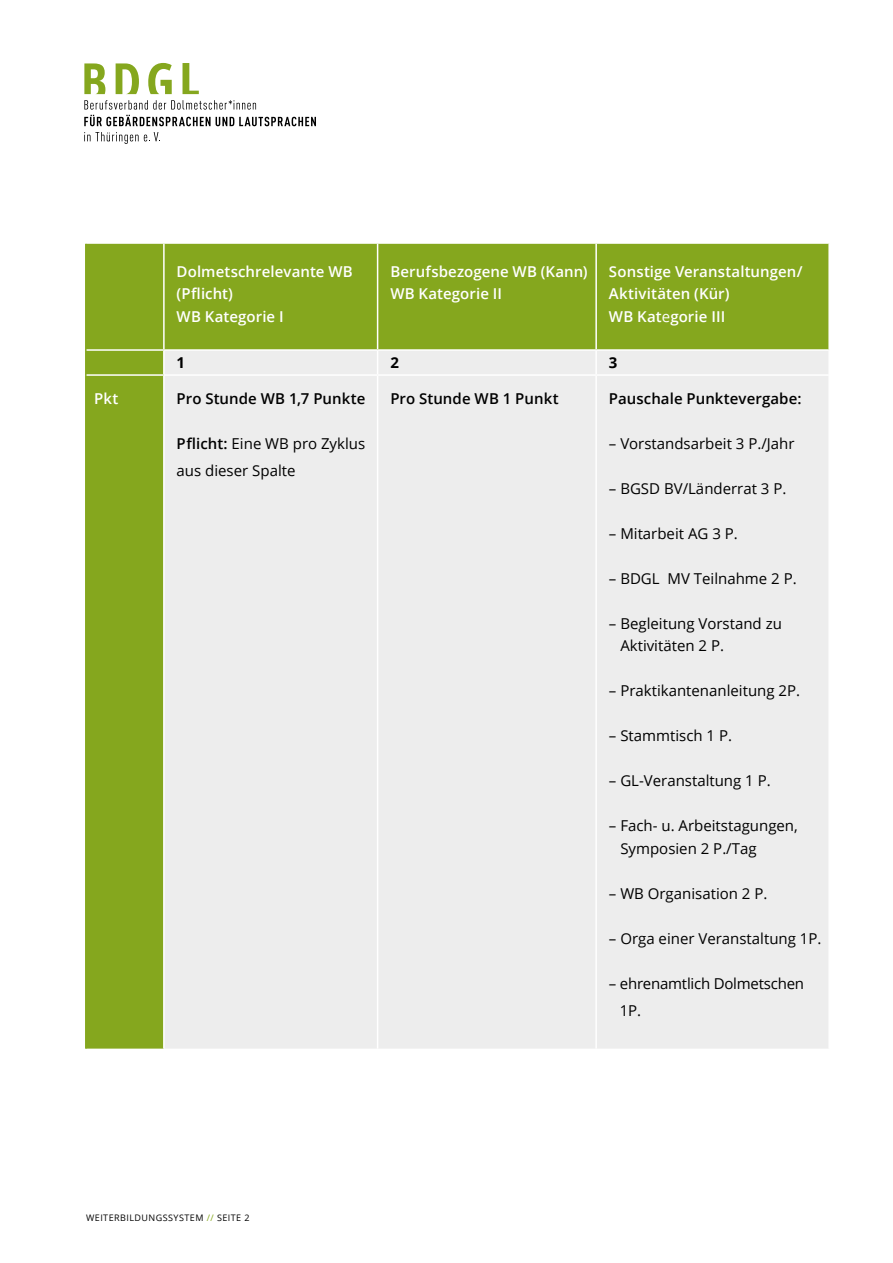
<style>
.page{position:relative;width:893px;height:1263px;background:#fff}
.page>*{position:absolute;margin:0;border:0;box-sizing:border-box;transform-origin:0 0}
.t1{font:15px/27px "Open Sans";color:#000}
.t2{font:600 15px/22.5px "Open Sans";letter-spacing:.005em;color:#fff}
.t3{font:600 15px "Open Sans";letter-spacing:.005em;color:#000}
.t4{font:700 15px "Open Sans";color:#000}
.t5{font:9px "Open Sans";letter-spacing:.05em;color:#000}
.s1{font-weight:400}
.s2{font-weight:600}
.s3{color:#85a71e}
</style>
<div class="page">
<svg style="left:84px;top:63px;width:21px;height:31px"></svg>
<svg style="left:116px;top:63px;width:23px;height:31px"></svg>
<svg style="left:148px;top:63px;width:24px;height:31px"></svg>
<svg style="left:84px;top:100px;width:232px;height:26px"></svg>
<svg style="left:84px;top:132px;width:76px;height:12px"></svg>
<svg style="left:183px;top:63px;width:16px;height:31px"></svg>
<div style="left:87px;top:244px;width:741px;height:804px;background:#85a71e"></div>
<div style="left:165px;top:351px;width:663px;height:697px;background:#ededed"></div>
<hr style="left:164px;top:349px;width:214px;height:2px;background:#fff">
<hr style="left:378px;top:349px;width:218px;height:2px;background:#fff">
<hr style="left:596px;top:349px;width:234px;height:2px;background:#fff">
<svg style="left:377px;top:351px;width:1px;height:23px"></svg>
<hr style="left:595px;top:351px;width:2px;height:23px;background:#fff">
<hr style="left:377px;top:376px;width:1px;height:672px;background:#fff">
<hr style="left:595px;top:376px;width:2px;height:672px;background:#fff">
<hr style="left:377px;top:244px;width:1px;height:105px;background:#fff">
<hr style="left:595px;top:244px;width:2px;height:105px;background:#fff">
<hr style="left:85px;top:244px;width:2px;height:106px;background:#85a71e">
<hr style="left:85px;top:350px;width:2px;height:25px;background:#85a71e">
<hr style="left:85px;top:375px;width:2px;height:673px;background:#85a71e">
<hr style="left:163px;top:244px;width:2px;height:105px;background:#fff">
<hr style="left:163px;top:351px;width:2px;height:23px;background:#fff">
<hr style="left:163px;top:376px;width:2px;height:672px;background:#fff">
<hr style="left:87px;top:374px;width:77px;height:2px;background:#fff">
<hr style="left:164px;top:374px;width:214px;height:2px;background:#fff">
<hr style="left:378px;top:374px;width:218px;height:2px;background:#fff">
<hr style="left:596px;top:374px;width:234px;height:2px;background:#fff">
<hr style="left:87px;top:349px;width:77px;height:2px;background:#fff">
<p class="t2" style="left:177px;top:260px;width:178px">Dolmetschrelevante WB (Pflicht)<br>WB Kategorie I</p>
<p class="t2" style="left:390px;top:260px;width:199px">Berufsbezogene WB (Kann)<br>WB Kategorie II</p>
<p class="t2" style="left:609px;top:260px;width:195px">Sonstige Veranstaltungen/<br>Aktivitäten (Kür)<br>WB Kat<span class="s1">e</span>gorie III</p>
<p class="t4" style="left:177px;top:352px;width:10px">1</p>
<p class="t4" style="left:390px;top:352px;width:10px">2</p>
<p class="t4" style="left:609px;top:352px;width:10px">3</p>
<p class="t2" style="left:94px;top:386px;width:26px">Pkt</p>
<p class="t3" style="left:177px;top:388px;width:190px">Pro Stunde WB 1,7 Punkte</p>
<p class="t1" style="left:177px;top:429px;width:190px"><span class="s2">Pflicht:</span> Eine WB pro Zyklus aus dieser Spalte</p>
<p class="t3" style="left:390px;top:388px;width:170px">Pro Stunde WB 1 Punkt</p>
<p class="t3" style="left:609px;top:388px;width:194px">Pauschale Punktevergabe:</p>
<p class="t1" style="left:609px;top:429px;width:187px">– Vorstandsarbeit 3 P./Jahr</p>
<p class="t1" style="left:609px;top:474px;width:179px">– BGSD BV/Länderrat 3 P.</p>
<p class="t1" style="left:609px;top:519px;width:130px">– Mitarbeit AG 3 P.</p>
<p class="t1" style="left:609px;top:564px;width:189px">– BDGL MV Teilnahme 2 P.</p>
<p class="t1" style="left:620px;top:611px;width:163px;line-height:22.5px;text-indent:-11px">– Begleitung Vorstand zu<br>Aktivitäten 2 P.</p>
<p class="t1" style="left:609px;top:677px;width:193px">– Praktikantenanleitung 2P.</p>
<p class="t1" style="left:609px;top:722px;width:125px">– Stammtisch 1 P.</p>
<p class="t1" style="left:609px;top:767px;width:165px">– GL-Veranstaltung 1 P.  </p>
<p class="t1" style="left:620px;top:814px;width:179px;line-height:22.5px;text-indent:-11px">– Fach- u. Arbeitstagungen,<br>Symposien 2 P./Tag</p>
<p class="t1" style="left:609px;top:879px;width:160px">– WB Organisation 2 P.</p>
<p class="t1" style="left:609px;top:924px;width:214px">– Orga einer Veranstaltung 1P.</p>
<p class="t1" style="left:620px;top:969px;width:186px;text-indent:-11px">– ehrenamtlich Dolmetschen<br>1P.</p>
<p class="t5" style="left:86px;top:1211px;width:165px">WEITERBILDUNGSSYSTEM <span class="s3">//</span> SEITE 2</p>
</div>
